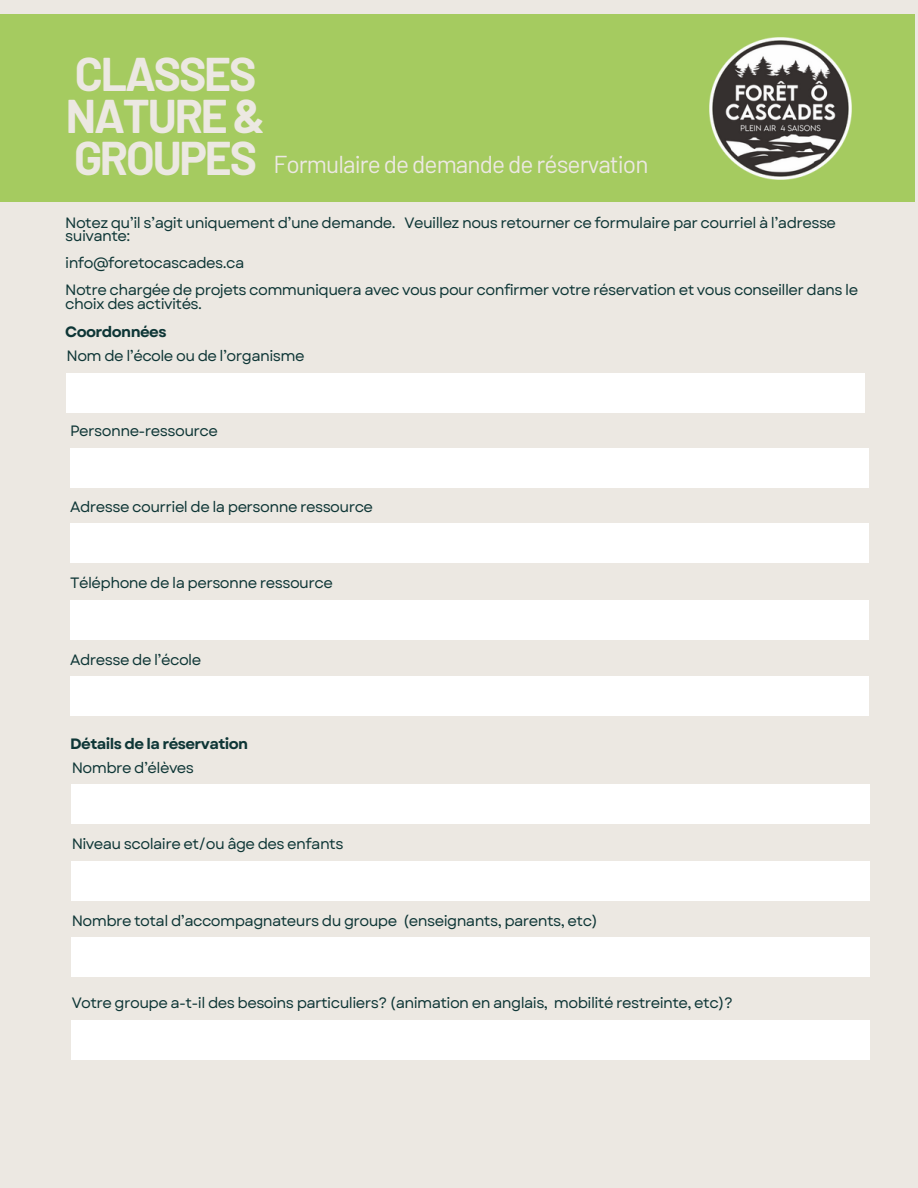
<style>
.page{position:relative;width:918px;height:1188px;background:#ece8e2}
.page>*{position:absolute;margin:0;border:0;box-sizing:border-box;transform-origin:0 0}
.t1{font:700 46.2px/42.2px "Barlow";letter-spacing:-.045em;color:#ece8e2}
.t2{font:700 31.95px "Garet";letter-spacing:-.04em;color:#ece8e2}
.t3{font:31.8px "Garet";letter-spacing:-.04em;color:#ece8e2}
.t4{font:24.45px "Barlow";letter-spacing:-.04em;color:#ece8e2}
.t5{font:15px/13.5px "Garet";letter-spacing:-.04em;color:#0e3636}
.t6{font:700 15px "Garet";letter-spacing:-.04em;color:#0e3636}
</style>
<div class="page">
<div style="left:67px;top:373px;width:798px;height:39px;background:#fff"></div>
<div style="left:70px;top:448px;width:799px;height:40px;background:#fff"></div>
<div style="left:70px;top:524px;width:799px;height:39px;background:#fff"></div>
<div style="left:70px;top:600px;width:799px;height:39px;background:#fff"></div>
<div style="left:70px;top:677px;width:799px;height:39px;background:#fff"></div>
<div style="left:72px;top:785px;width:798px;height:39px;background:#fff"></div>
<div style="left:72px;top:861px;width:798px;height:39px;background:#fff"></div>
<div style="left:72px;top:938px;width:798px;height:39px;background:#fff"></div>
<div style="left:72px;top:1020px;width:798px;height:39px;background:#fff"></div>
<div style="left:0;top:14px;width:915px;height:188px;background:#a5cb60"></div>
<img style="left:710px;top:38px;width:142px;height:141px">
<h1 class="t2" style="left:65px;top:41px;width:220px">Formulaire de</h1>
<p class="t1" style="left:66px;top:52px;width:201px">CLASSES<br>NATURE&amp;<br>GROUPES</p>
<h2 class="t3" style="left:62px;top:122px;width:211px">Offre scolaire</h2>
<p class="t4" style="left:274px;top:148px;width:376px">Formulaire de demande de réservation</p>
<h3 class="t5" style="left:65px;top:216px;width:772px">Notez qu’il s’agit uniquement d’une demande. Veuillez nous retourner ce formulaire par courriel à l’adresse suivante:</h3>
<h4 class="t5" style="left:65px;top:256px;width:181px">info@foretocascades.ca</h4>
<p class="t5" style="left:65px;top:283px;width:794px">Notre chargée de projets communiquera avec vous pour confirmer votre réservation et vous conseiller dans le choix des activités.</p>
<p class="t6" style="left:65px;top:321px;width:103px">Coordonnées</p>
<p class="t5" style="left:67px;top:349px;width:240px">Nom de l’école ou de l’organisme</p>
<p class="t5" style="left:70px;top:425px;width:149px">Personne-ressource</p>
<p class="t5" style="left:70px;top:500px;width:304px">Adresse courriel de la personne ressource</p>
<h5 class="t5" style="left:70px;top:577px;width:264px">Téléphone de la personne ressource</h5>
<p class="t5" style="left:70px;top:653px;width:133px">Adresse de l’école</p>
<p class="t6" style="left:70px;top:733px;width:179px">Détails de la réservation</p>
<p class="t5" style="left:72px;top:761px;width:124px">Nombre d’élèves</p>
<p class="t5" style="left:72px;top:837px;width:273px">Niveau scolaire et/ou âge des enfants</p>
<p class="t5" style="left:72px;top:914px;width:528px">Nombre total d’accompagnateurs du groupe (enseignants, parents, etc)</p>
<h5 class="t5" style="left:72px;top:996px;width:663px">Votre groupe a-t-il des besoins particuliers? (animation en anglais, mobilité restreinte, etc)?</h5>
</div>
